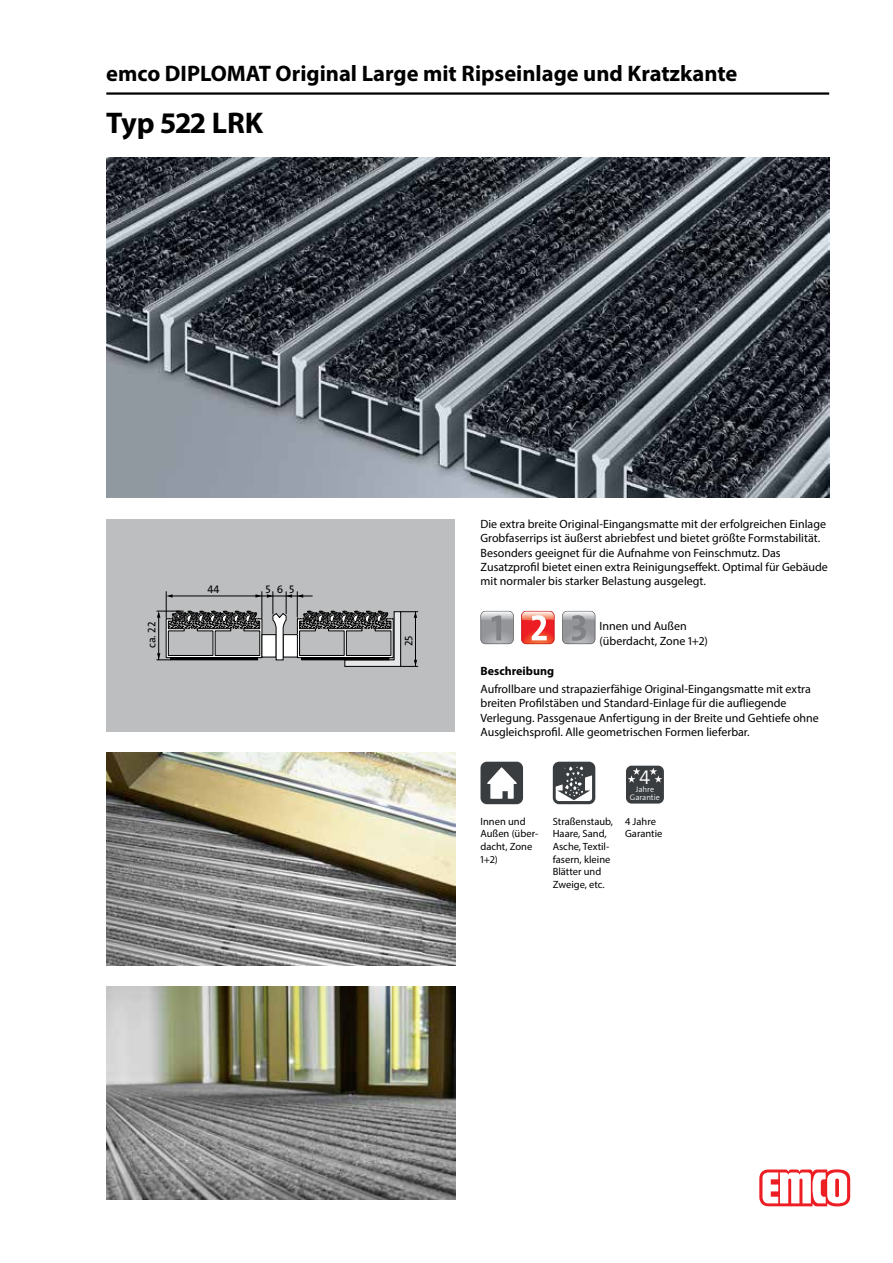
<style>
.page{position:relative;width:893px;height:1263px;background:#fff}
.page>*{position:absolute;margin:0;border:0;box-sizing:border-box;transform-origin:0 0}
.t1{font:700 30px "Myriad Pro";color:#000}
.t2{font:700 22.5px "Myriad Pro";color:#000}
.t3{font:300 20.1px "The Sans Os F";color:#fff}
.t4{font:12px/14.4px "Myriad Pro";color:#000}
.t5{font:700 12px "Myriad Pro";color:#000}
.t6{font:11.1px "The Sans Os F";color:#000}
.t7{font:10.5px/12.6px "Myriad Pro";color:#000}
.t8{font:300 7.95px/7.9px "The Sans Os F";color:#fff;text-align:center}
</style>
<div class="page">
<img style="left:106px;top:157px;width:723px;height:340px">
<hr style="left:106px;top:92px;width:723px;height:3px;background:#000">
<svg style="left:759px;top:1169px;width:91px;height:37px"></svg>
<div style="left:106px;top:519px;width:349px;height:212px;background:#bcbec0"></div>
<svg style="left:157px;top:592px;width:261px;height:75px"></svg>
<img style="left:106px;top:753px;width:349px;height:212px">
<img style="left:106px;top:986px;width:349px;height:213px">
<svg style="left:521px;top:611px;width:33px;height:33px"></svg>
<svg style="left:562px;top:611px;width:33px;height:33px"></svg>
<svg style="left:480px;top:611px;width:34px;height:33px"></svg>
<div style="left:480px;top:762px;width:43px;height:42px;background:#3a3d40;border-radius:6px"></div>
<svg style="left:487px;top:767px;width:30px;height:32px"></svg>
<div style="left:553px;top:762px;width:42px;height:42px;background:#3a3d40;border-radius:6px"></div>
<svg style="left:556px;top:766px;width:36px;height:35px"></svg>
<div style="left:626px;top:766px;width:38px;height:37px;background:#3a3d40;border-radius:6px"></div>
<svg style="left:628px;top:767px;width:12px;height:16px"></svg>
<svg style="left:649px;top:767px;width:13px;height:16px"></svg>
<h2 class="t2" style="left:106px;top:59px;width:633px">emco DIPLOMAT Original Large mit Ripseinlage und Kratzkante</h2>
<h1 class="t1" style="left:106px;top:103px;width:159px">Typ 522 LRK</h1>
<p class="t6" style="left:145px;top:648px;width:28px;rotate:-90deg">ca. 22</p>
<p class="t6" style="left:208px;top:582px;width:14px">44</p>
<p class="t6" style="left:266px;top:582px;width:30px">565</p>
<p class="t6" style="left:402px;top:646px;width:12px;rotate:-90deg">25</p>
<p class="t4" style="left:480px;top:516px;width:349px">Die extra breite Original-Eingangsmatte mit der erfolgreichen Einlage Grobfaserrips ist äußerst abriebfest und bietet größte Formstabilität.<br>Besonders geeignet für die Aufnahme von Feinschmutz. Das Zusatzprofil bietet einen extra Reinigungseffekt. Optimal für Gebäude mit normaler bis starker Belastung ausgelegt.</p>
<p class="t4" style="left:600px;top:619px;width:110px">Innen und Außen (überdacht, Zone 1+2)</p>
<p class="t5" style="left:480px;top:663px;width:75px">Beschreibung</p>
<p class="t4" style="left:480px;top:681px;width:340px">Aufrollbare und strapazierfähige Original-Eingangsmatte mit extra breiten Profilstäben und Standard-Einlage für die aufliegende Verlegung. Passgenaue Anfertigung in der Breite und Gehtiefe ohne Ausgleichsprofil. Alle geometrischen Formen lieferbar.</p>
<p class="t7" style="left:480px;top:815px;width:59px">Innen und<br>Außen (über&shy;dacht, Zone<br>1+2)</p>
<p class="t7" style="left:553px;top:815px;width:62px">Straßenstaub,<br>Haare, Sand,<br>Asche, Textil&shy;fasern, kleine<br>Blätter und<br>Zweige, etc.</p>
<h3 class="t3" style="left:639px;top:764px;width:12px">4</h3>
<p class="t8" style="left:630px;top:785px;width:32px">Jahre<br>Garantie</p>
<p class="t7" style="left:625px;top:815px;width:39px">4 Jahre<br>Garantie</p>
</div>
